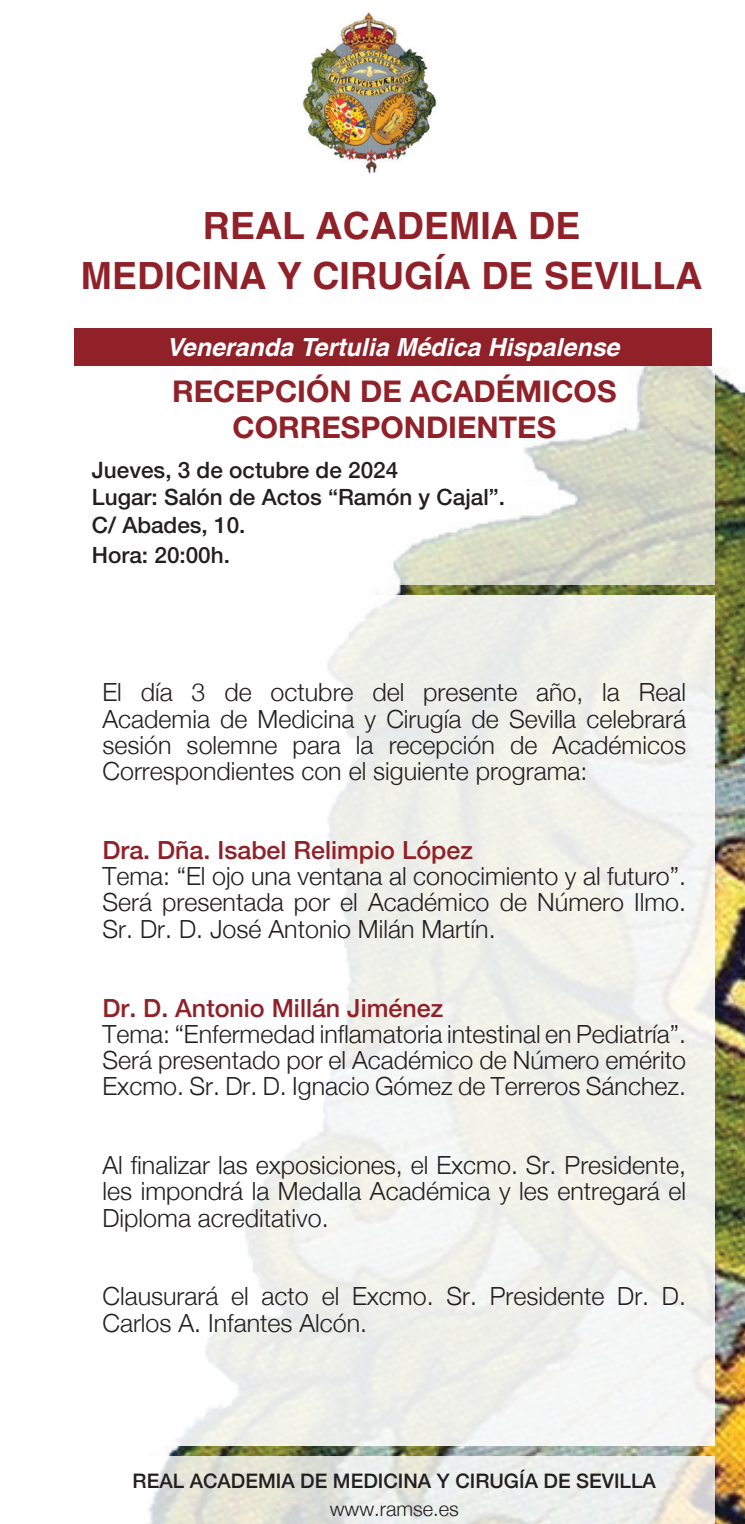
<style>
.page{position:relative;width:745px;height:1524px;background:#fff}
.page>*{position:absolute;margin:0;border:0;box-sizing:border-box;transform-origin:0 0}
.t1{font:700 37.5px/50px "Helvetica";color:#912129;text-align:center}
.t2{font:700 30px/36px "Helvetica Neue LT Std";color:#912129;text-align:center}
.t3{font:300 25px/26.2px "Helvetica Neue LT Pro";color:#231f20;text-align:justify}
.t4{font:500 25px "Helvetica Neue LT Pro";color:#912129}
.t5{font:italic 700 25px "Helvetica";color:#fff}
.t6{font:500 22.5px/27.5px "Helvetica Neue LT Std";color:#231f20}
.t7{font:500 22.5px "Helvetica Neue";color:#231f20}
.t8{font:500 20px "Helvetica Neue LT Pro";color:#231f20}
.t9{font:300 20px "Helvetica Neue LT Pro";color:#231f20}
</style>
<div class="page">
<img style="left:166px;top:368px;width:578px;height:1156px">
<div style="left:74px;top:595px;width:640px;height:851px;background:linear-gradient(to bottom,#f7f7f4,#f4f5f2)"></div>
<svg style="left:166px;top:328px;width:548px;height:257px"></svg>
<div style="left:74px;top:328px;width:637px;height:38px;background:#912129"></div>
<svg style="left:148px;top:1456px;width:566px;height:68px;background:#e7e8e2"></svg>
<img style="left:302px;top:12px;width:135px;height:162px">
<h1 class="t1" style="left:81px;top:200px;width:622px">REAL ACADEMIA DE<br>MEDICINA Y CIRUGÍA DE SEVILLA</h1>
<p class="t5" style="left:166px;top:327px;width:454px">Veneranda Tertulia Médica Hispalense</p>
<p class="t2" style="left:172px;top:373px;width:445px">RECEPCIÓN DE ACADÉMICOS<br>CORRESPONDIENTES</p>
<p class="t7" style="left:92px;top:452px;width:307px">Jueves, 3 de octubre de 2024</p>
<p class="t6" style="left:92px;top:483px;width:414px">Lugar: Salón de Actos “Ramón y Cajal”.<br>C/ Abades, 10.</p>
<p class="t6" style="left:92px;top:541px;width:139px">Hora: 20:00h.</p>
<p class="t3" style="left:102px;top:679px;width:584px">El día 3 de octubre del presente año, la Real Academia de Medicina y Cirugía de Sevilla celebrará sesión solemne para la recepción de Académicos Correspondientes con el siguiente programa:</p>
<p class="t4" style="left:102px;top:835px;width:372px">Dra. Dña. Isabel Relimpio López</p>
<p class="t3" style="left:102px;top:862px;width:584px">Tema: “El ojo una ventana al conocimiento y al futuro”.<br>Será presentada por el Académico de Número Ilmo.<br>Sr. Dr. D. José Antonio Milán Martín.</p>
<p class="t4" style="left:102px;top:992px;width:342px">Dr. D. Antonio Millán Jiménez</p>
<p class="t3" style="left:102px;top:1020px;width:584px">Tema: “Enfermedad inflamatoria intestinal en Pediatría”.<br>Será presentado por el Académico de Número emérito Excmo. Sr. Dr. D. Ignacio Gómez de Terreros Sánchez.</p>
<p class="t3" style="left:102px;top:1151px;width:584px">Al finalizar las exposiciones, el Excmo. Sr. Presidente, les impondrá la Medalla Académica y les entregará el Diploma acreditativo.</p>
<p class="t3" style="left:102px;top:1282px;width:584px">Clausurará el acto el Excmo. Sr. Presidente Dr. D.<br>Carlos A. Infantes Alcón.</p>
<p class="t8" style="left:132px;top:1469px;width:524px">REAL ACADEMIA DE MEDICINA Y CIRUGÍA DE SEVILLA</p>
<p class="t9" style="left:329px;top:1496px;width:130px">www.ramse.es</p>
</div>
